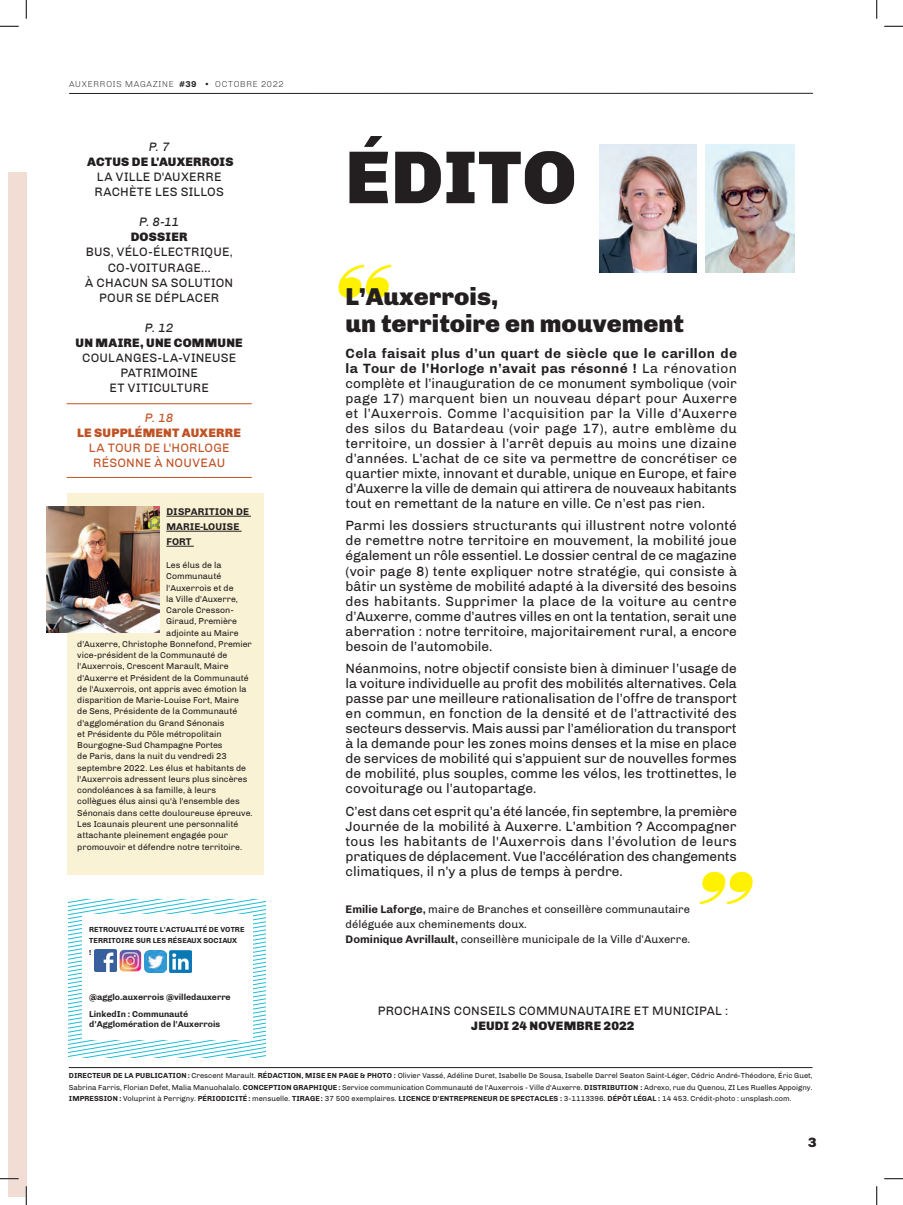
<style>
.page{position:relative;width:903px;height:1205px;background:#fff}
.page>*{position:absolute;margin:0;border:0;box-sizing:border-box;transform-origin:0 0}
.t1{font:900 75px "Chivo";letter-spacing:.01em;color:#231f20}
.t2{font:900 25px/26.2px "Chivo";color:#231f20}
.t3{font:13.75px/15px "Chivo";color:#231f20;text-align:justify}
.t4{font:900 13.75px "Chivo";color:#231f20}
.t5{font:12.5px/15px "Chivo";letter-spacing:.015em;color:#231f20;text-align:center}
.t6{font:900 12.5px "Chivo";letter-spacing:.02em;color:#231f20}
.t7{font:12.5px/15px "Chivo";letter-spacing:.015em;color:#c05326;text-align:center}
.t8{font:900 12.5px "Chivo";letter-spacing:.015em;color:#c05326}
.t9{font:italic 12.5px "Chivo";color:#231f20}
.t10{font:italic 12.5px "Chivo";color:#c05326}
.t11{font:11.25px/15px "Chivo";color:#231f20}
.t12{font:700 10px/15px "Chivo";letter-spacing:.01em;color:#231f20}
.t13{font:8.75px "Chivo";color:#231f20}
.t14{font:700 8.75px/17.1px "Chivo";color:#231f20}
.t15{font:300 8.75px "Chivo";letter-spacing:.06em;color:#231f20}
.t16{font:7.5px/11.2px "Chivo";color:#231f20;text-align:justify}
.t17{font:700 7.5px/11.2px "Chivo";letter-spacing:.01em;color:#231f20}
.s1{font-weight:700}
</style>
<div class="page">
<hr style="left:69px;top:93px;width:744px;height:1px;background:#231f20">
<img style="left:600px;top:145px;width:96px;height:128px">
<svg style="left:338px;top:264px;width:53px;height:34px"></svg>
<svg style="left:700px;top:871px;width:53px;height:33px"></svg>
<hr style="left:69px;top:1067px;width:743px;height:1px;background:#231f20">
<img style="left:705px;top:145px;width:89px;height:128px">
<hr style="left:67px;top:403px;width:185px;height:1px;background:#c05326">
<hr style="left:67px;top:477px;width:185px;height:1px;background:#c05326">
<svg style="left:69px;top:899px;width:197px;height:158px"></svg>
<div style="left:82px;top:914px;width:171px;height:125px;background:#fff"></div>
<img style="left:119px;top:949px;width:22px;height:22px">
<img style="left:94px;top:949px;width:22px;height:22px">
<img style="left:144px;top:950px;width:22px;height:21px">
<img style="left:169px;top:950px;width:22px;height:21px">
<div style="left:9px;top:172px;width:17px;height:1024px;background:#f2ddd4"></div>
<div style="left:67px;top:493px;width:196px;height:381px;background:#faf2d4"></div>
<hr style="left:166px;top:516px;width:85px;height:1px;background:#231f20">
<hr style="left:166px;top:531px;width:76px;height:1px;background:#231f20">
<svg style="left:166px;top:546px;width:28px;height:1px"></svg>
<img style="left:47px;top:506px;width:112px;height:126px">
<svg style="left:0;top:25px;width:19px;height:2px"></svg>
<svg style="left:884px;top:25px;width:19px;height:2px"></svg>
<svg style="left:0;top:1177px;width:19px;height:2px"></svg>
<svg style="left:884px;top:1178px;width:19px;height:1px"></svg>
<svg style="left:25px;top:0;width:2px;height:19px"></svg>
<svg style="left:25px;top:1185px;width:2px;height:19px"></svg>
<svg style="left:876px;top:0;width:1px;height:19px"></svg>
<svg style="left:876px;top:1186px;width:1px;height:18px"></svg>
<p class="t15" style="left:69px;top:79px;width:216px">AUXERROIS MAGAZINE <span class="s1">#39</span> • OCTOBRE 2022</p>
<p class="t9" style="left:149px;top:140px;width:22px">P. 7</p>
<p class="t6" style="left:87px;top:155px;width:148px">ACTUS DE L'AUXERROIS</p>
<p class="t5" style="left:94px;top:170px;width:131px;text-align:left">LA VILLE D'AUXERRE<br>RACHÈTE LES SILLOS</p>
<p class="t9" style="left:139px;top:215px;width:42px">P. 8-11</p>
<p class="t6" style="left:131px;top:230px;width:58px">DOSSIER</p>
<p class="t5" style="left:85px;top:245px;width:149px">BUS, VÉLO-ÉLECTRIQUE,<br>CO-VOITURAGE...<br>À CHACUN SA SOLUTION<br>POUR SE DÉPLACER</p>
<p class="t9" style="left:145px;top:320px;width:30px">P. 12</p>
<p class="t6" style="left:76px;top:335px;width:169px">UN MAIRE, UNE COMMUNE</p>
<p class="t5" style="left:82px;top:350px;width:156px">COULANGES-LA-VINEUSE<br>PATRIMOINE<br>ET VITICULTURE</p>
<p class="t10" style="left:145px;top:410px;width:30px">P. 18</p>
<p class="t8" style="left:77px;top:425px;width:165px">LE SUPPLÉMENT AUXERRE</p>
<p class="t7" style="left:89px;top:440px;width:142px">LA TOUR DE L'HORLOGE<br>RÉSONNE À NOUVEAU</p>
<p class="t12" style="left:166px;top:504px;width:84px">DISPARITION DE<br>MARIE-LOUISE<br>FORT</p>
<p class="t13" style="left:166px;top:559px;width:57px">Les élus de la</p>
<p class="t13" style="left:166px;top:571px;width:57px">Communauté</p>
<p class="t13" style="left:166px;top:582px;width:69px">l'Auxerrois et de</p>
<p class="t13" style="left:166px;top:593px;width:73px">la Ville d'Auxerre,</p>
<p class="t13" style="left:166px;top:604px;width:69px">Carole Cresson-</p>
<p class="t13" style="left:166px;top:616px;width:72px">Giraud, Première</p>
<p class="t13" style="left:166px;top:627px;width:74px">adjointe au Maire</p>
<p class="t13" style="left:77px;top:638px;width:176px">d'Auxerre, Christophe Bonnefond, Premier</p>
<p class="t13" style="left:77px;top:649px;width:152px">vice-président de la Communauté de</p>
<p class="t13" style="left:77px;top:661px;width:153px">l'Auxerrois, Crescent Marault, Maire</p>
<p class="t13" style="left:77px;top:672px;width:173px">d'Auxerre et Président de la Communauté</p>
<p class="t13" style="left:77px;top:683px;width:171px">de l'Auxerrois, ont appris avec émotion la</p>
<p class="t13" style="left:77px;top:694px;width:163px">disparition de Marie-Louise Fort, Maire</p>
<p class="t13" style="left:77px;top:706px;width:161px">de Sens, Présidente de la Communauté</p>
<p class="t13" style="left:77px;top:717px;width:149px">d'agglomération du Grand Sénonais</p>
<p class="t13" style="left:77px;top:728px;width:146px">et Présidente du Pôle métropolitain</p>
<p class="t13" style="left:77px;top:739px;width:147px">Bourgogne-Sud Champagne Portes</p>
<p class="t13" style="left:77px;top:751px;width:151px">de Paris, dans la nuit du vendredi 23</p>
<p class="t13" style="left:77px;top:762px;width:170px">septembre 2022. Les élus et habitants de</p>
<p class="t13" style="left:77px;top:773px;width:172px">l'Auxerrois adressent leurs plus sincères</p>
<p class="t13" style="left:77px;top:784px;width:140px">condoléances à sa famille, à leurs</p>
<p class="t13" style="left:77px;top:796px;width:164px">collègues élus ainsi qu'à l'ensemble des</p>
<p class="t13" style="left:77px;top:807px;width:177px">Sénonais dans cette douloureuse épreuve.</p>
<p class="t13" style="left:77px;top:818px;width:162px">Les Icaunais pleurent une personnalité</p>
<p class="t13" style="left:77px;top:830px;width:152px">attachante pleinement engagée pour</p>
<p class="t13" style="left:77px;top:841px;width:166px">promouvoir et défendre notre territoire.</p>
<p class="t17" style="left:89px;top:923px;width:157px">RETROUVEZ TOUTE L'ACTUALITÉ DE VOTRE<br>TERRITOIRE SUR LES RÉSEAUX SOCIAUX<br>!</p>
<p class="t14" style="left:89px;top:987px;width:143px">@agglo.auxerrois @villedauxerre<br>LinkedIn : Communauté</p>
<p class="t14" style="left:89px;top:1014px;width:133px">d'Agglomération de l'Auxerrois</p>
<h1 class="t1" style="left:345px;top:133px;width:233px">ÉDITO</h1>
<h2 class="t2" style="left:346px;top:283px;width:340px">L’Auxerrois,<br>un territoire en mouvement</h2>
<p class="t3" style="left:346px;top:345px;width:393px"><span class="s1">Cela faisait plus d’un quart de siècle que le carillon de la Tour de l’Horloge n’avait pas résonné !</span> La rénovation complète et l’inauguration de ce monument symbolique (voir page 17) marquent bien un nouveau départ pour Auxerre et l’Auxerrois. Comme l’acquisition par la Ville d’Auxerre des silos du Batardeau (voir page 17), autre emblème du territoire, un dossier à l’arrêt depuis au moins une dizaine d’années. L’achat de ce site va permettre de concrétiser ce quartier mixte, innovant et durable, unique en Europe, et faire d’Auxerre la ville de demain qui attirera de nouveaux habitants tout en remettant de la nature en ville. Ce n’est pas rien.</p>
<p class="t3" style="left:346px;top:518px;width:393px">Parmi les dossiers structurants qui illustrent notre volonté de remettre notre territoire en mouvement, la mobilité joue également un rôle essentiel. Le dossier central de ce magazine (voir page 8) tente expliquer notre stratégie, qui consiste à bâtir un système de mobilité adapté à la diversité des besoins des habitants. Supprimer la place de la voiture au centre d’Auxerre, comme d’autres villes en ont la tentation, serait une aberration : notre territoire, majoritairement rural, a encore besoin de l’automobile.</p>
<p class="t3" style="left:346px;top:660px;width:393px">Néanmoins, notre objectif consiste bien à diminuer l’usage de la voiture individuelle au profit des mobilités alternatives. Cela passe par une meilleure rationalisation de l’offre de transport en commun, en fonction de la densité et de l’attractivité des secteurs desservis. Mais aussi par l’amélioration du transport à la demande pour les zones moins denses et la mise en place de services de mobilité qui s’appuient sur de nouvelles formes de mobilité, plus souples, comme les vélos, les trottinettes, le covoiturage ou l’autopartage.</p>
<p class="t3" style="left:346px;top:803px;width:393px">C’est dans cet esprit qu’a été lancée, fin septembre, la première Journée de la mobilité à Auxerre. L’ambition ? Accompagner tous les habitants de l'Auxerrois dans l’évolution de leurs pratiques de déplacement. Vue l’accélération des changements climatiques, il n’y a plus de temps à perdre.</p>
<p class="t11" style="left:346px;top:901px;width:346px"><span class="s1">Emilie Laforge,</span> maire de Branches et conseillère communautaire déléguée aux cheminements doux.<br><span class="s1">Dominique Avrillault,</span> conseillère municipale de la Ville d’Auxerre.</p>
<p class="t5" style="left:378px;top:1002px;width:352px">PROCHAINS CONSEILS COMMUNAUTAIRE ET MUNICIPAL :</p>
<p class="t6" style="left:471px;top:1017px;width:165px">JEUDI 24 NOVEMBRE 2022</p>
<p class="t16" style="left:69px;top:1069px;width:745px"><span class="s1">DIRECTEUR DE LA PUBLICATION:</span> Crescent Marault. <span class="s1">RÉDACTION, MISE EN PAGE &amp; PHOTO :</span> Olivier Vassé, Adéline Duret, Isabelle De Sousa, Isabelle Darrel Seaton Saint-Léger, Cédric André-Théodore, Éric Guet, Sabrina Farris, Florian Defet, Malia Manuohalalo. <span class="s1">CONCEPTION GRAPHIQUE:</span> Service communication Communauté de l'Auxerrois - Ville d'Auxerre. <span class="s1">DISTRIBUTION :</span> Adrexo, rue du Quenou, ZI Les Ruelles Appoigny.<br><span class="s1">IMPRESSION :</span> Voluprint à Perrigny. <span class="s1">PÉRIODICITÉ:</span> mensuelle. <span class="s1">TIRAGE:</span> 37 500 exemplaires. <span class="s1">LICENCE D'ENTREPRENEUR DE SPECTACLES :</span> 3-1113396. <span class="s1">DÉPÔT LÉGAL :</span> 14 453. Crédit-photo : unsplash.com.</p>
<p class="t4" style="left:808px;top:1134px;width:10px">3</p>
</div>
